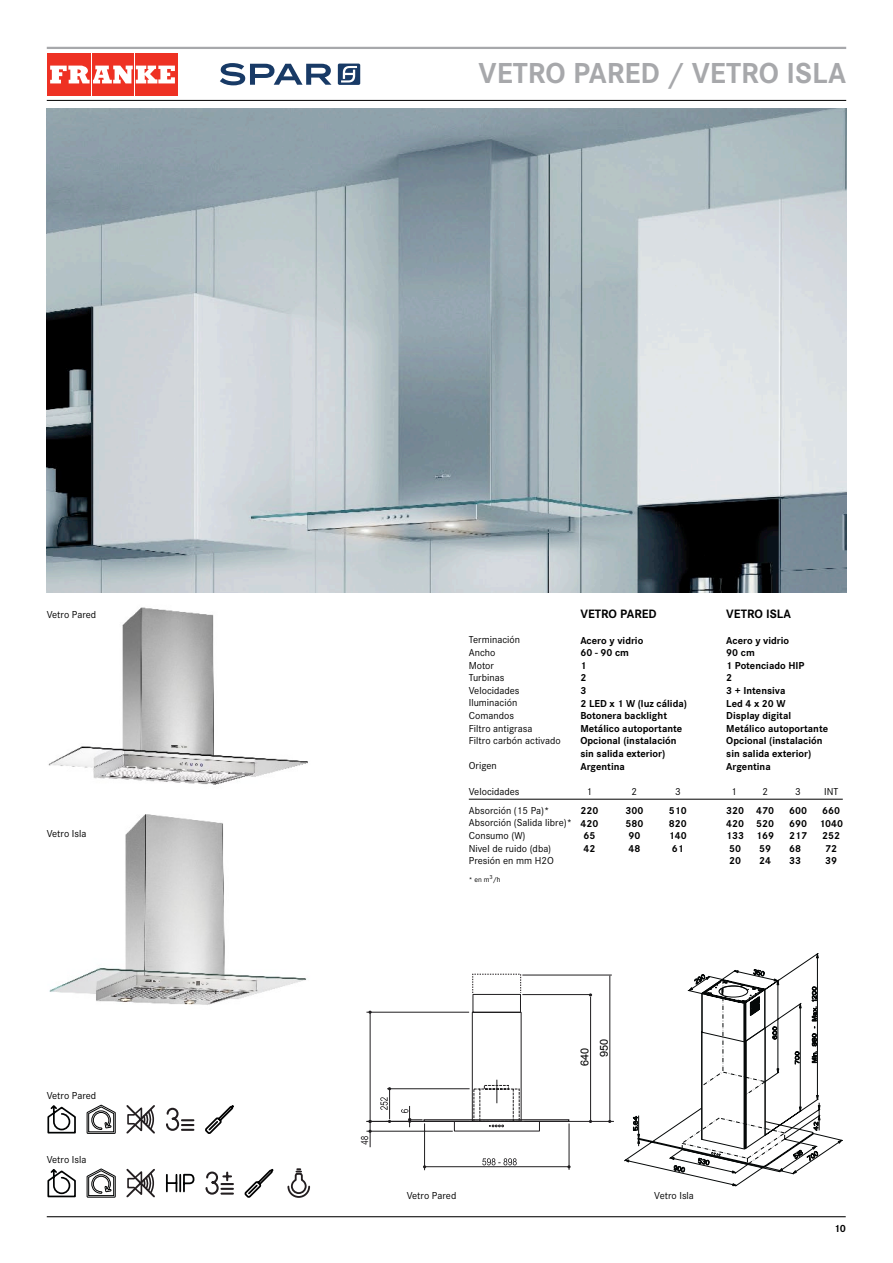
<style>
.page{position:relative;width:893px;height:1263px;background:#fff}
.page>*{position:absolute;margin:0;border:0;box-sizing:border-box;transform-origin:0 0}
.t1{font:700 30px "Corporate S";color:#a7a8ab}
.MODELO{font:700 12.6px "Corporate S";color:#000}
.t2{font:10.95px/19.4px "Arial";color:#010101}
.t3{font:700 10.8px "Corporate S";color:#000}
.t4{font:700 10.5px "Corporate S";color:#000}
.t5{font:10.5px "Corporate S";color:#000}
.t6{font:7.5px "Corporate S";color:#000}
</style>
<div class="page">
<hr style="left:366px;top:1131px;width:87px;height:1px;background:#201e20">
<hr style="left:474px;top:1250px;width:46px;height:1px;background:#201e20">
<hr style="left:406px;top:1250px;width:65px;height:1px;background:#201e20">
<hr style="left:405px;top:1235px;width:66px;height:1px;background:#201e20">
<svg style="left:380px;top:1097px;width:8px;height:13px"></svg>
<hr style="left:387px;top:1088px;width:83px;height:1px;background:#201e20">
<hr style="left:389px;top:1088px;width:1px;height:31px;background:#201e20">
<svg style="left:401px;top:993px;width:170px;height:178px"></svg>
<hr style="left:370px;top:1012px;width:1px;height:109px;background:#201e20">
<hr style="left:366px;top:1012px;width:103px;height:1px;background:#201e20">
<hr style="left:366px;top:1121px;width:103px;height:1px;background:#201e20">
<hr style="left:524px;top:1121px;width:90px;height:1px;background:#201e20">
<svg style="left:361px;top:1120px;width:11px;height:27px"></svg>
<hr style="left:522px;top:994px;width:69px;height:1px;background:#201e20">
<hr style="left:522px;top:975px;width:90px;height:1px;background:#201e20">
<hr style="left:590px;top:997px;width:1px;height:124px;background:#201e20">
<hr style="left:610px;top:975px;width:1px;height:146px;background:#201e20">
<svg style="left:624px;top:953px;width:219px;height:233px"></svg>
<svg style="left:653px;top:969px;width:167px;height:205px"></svg>
<img style="left:48px;top:607px;width:260px;height:178px">
<img style="left:49px;top:814px;width:258px;height:191px">
<hr style="left:469px;top:799px;width:374px;height:1px;background:#000">
<hr style="left:47px;top:100px;width:799px;height:1px;background:#000">
<hr style="left:47px;top:47px;width:799px;height:2px;background:#a7a8ab">
<img style="left:47px;top:108px;width:799px;height:484px">
<svg style="left:47px;top:1105px;width:29px;height:29px"></svg>
<svg style="left:87px;top:1105px;width:29px;height:29px"></svg>
<svg style="left:126px;top:1105px;width:29px;height:29px"></svg>
<svg style="left:166px;top:1107px;width:27px;height:24px"></svg>
<svg style="left:205px;top:1105px;width:29px;height:29px"></svg>
<svg style="left:47px;top:1169px;width:29px;height:29px"></svg>
<svg style="left:87px;top:1168px;width:29px;height:29px"></svg>
<svg style="left:126px;top:1168px;width:29px;height:30px"></svg>
<svg style="left:166px;top:1173px;width:29px;height:20px"></svg>
<svg style="left:205px;top:1171px;width:28px;height:24px"></svg>
<svg style="left:244px;top:1168px;width:30px;height:30px"></svg>
<svg style="left:287px;top:1168px;width:24px;height:30px"></svg>
<div style="left:47px;top:53px;width:44px;height:42px;background:#ee3123"></div>
<div style="left:92px;top:53px;width:42px;height:42px;background:#ee3123"></div>
<div style="left:135px;top:53px;width:43px;height:42px;background:#ee3123"></div>
<svg style="left:50px;top:66px;width:125px;height:17px"></svg>
<svg style="left:338px;top:64px;width:22px;height:21px"></svg>
<svg style="left:220px;top:63px;width:111px;height:22px"></svg>
<hr style="left:47px;top:1216px;width:799px;height:1px;background:#000">
<p class="t5" style="left:47px;top:606px;width:51px">Vetro Pared</p>
<p class="t5" style="left:47px;top:825px;width:41px">Vetro Isla</p>
<p class="t5" style="left:47px;top:1088px;width:51px">Vetro Pared</p>
<p class="t5" style="left:47px;top:1152px;width:41px">Vetro Isla</p>
<p class="t1" style="left:478px;top:49px;width:369px">VETRO PARED / VETRO ISLA</p>
<p class="t5" style="left:469px;top:632px;width:53px">Terminación</p>
<p class="t5" style="left:469px;top:645px;width:28px">Ancho</p>
<p class="t5" style="left:469px;top:657px;width:27px">Motor</p>
<p class="t5" style="left:469px;top:670px;width:37px">Turbinas</p>
<p class="t5" style="left:469px;top:683px;width:52px">Velocidades</p>
<p class="t5" style="left:469px;top:695px;width:50px">Iluminación</p>
<p class="t5" style="left:469px;top:708px;width:47px">Comandos</p>
<p class="t5" style="left:469px;top:720px;width:65px">Filtro antigrasa</p>
<p class="t5" style="left:469px;top:733px;width:93px">Filtro carbón activado</p>
<p class="t5" style="left:469px;top:758px;width:29px">Origen</p>
<p class="t5" style="left:469px;top:783px;width:52px">Velocidades</p>
<p class="t5" style="left:469px;top:803px;width:82px">Absorción (15 Pa)*</p>
<p class="t5" style="left:469px;top:815px;width:105px">Absorción (Salida libre)*</p>
<p class="t5" style="left:469px;top:828px;width:58px">Consumo (W)</p>
<p class="t5" style="left:469px;top:840px;width:84px">Nivel de ruido (dba)</p>
<p class="t5" style="left:469px;top:853px;width:86px">Presión en mm H2O</p>
<p class="t6" style="left:469px;top:874px;width:33px">* en m<sup>3</sup>/h</p>
<p class="MODELO" style="left:580px;top:604px;width:78px">VETRO PARED</p>
<p class="t4" style="left:580px;top:632px;width:64px">Acero y vidrio</p>
<p class="t4" style="left:580px;top:644px;width:50px">60 - 90 cm</p>
<p class="t4" style="left:580px;top:657px;width:7px">1</p>
<p class="t4" style="left:580px;top:669px;width:7px">2</p>
<p class="t4" style="left:580px;top:682px;width:7px">3</p>
<p class="t4" style="left:580px;top:695px;width:108px">2 LED x 1 W (luz cálida)</p>
<p class="t4" style="left:580px;top:707px;width:88px">Botonera backlight</p>
<p class="t4" style="left:580px;top:720px;width:103px">Metálico autoportante</p>
<p class="t4" style="left:580px;top:732px;width:98px">Opcional (instalación</p>
<p class="t4" style="left:580px;top:745px;width:86px">sin salida exterior)</p>
<p class="t4" style="left:580px;top:758px;width:46px">Argentina</p>
<p class="t5" style="left:587px;top:784px;width:7px">1</p>
<p class="t5" style="left:632px;top:784px;width:7px">2</p>
<p class="t5" style="left:675px;top:784px;width:7px">3</p>
<p class="t4" style="left:580px;top:802px;width:19px">220</p>
<p class="t4" style="left:625px;top:802px;width:19px">300</p>
<p class="t4" style="left:669px;top:802px;width:19px">510</p>
<p class="t4" style="left:580px;top:815px;width:19px">420</p>
<p class="t4" style="left:625px;top:815px;width:19px">580</p>
<p class="t4" style="left:669px;top:815px;width:19px">820</p>
<p class="t4" style="left:583px;top:827px;width:13px">65</p>
<p class="t4" style="left:628px;top:827px;width:13px">90</p>
<p class="t4" style="left:669px;top:827px;width:19px">140</p>
<p class="t4" style="left:583px;top:840px;width:13px">42</p>
<p class="t4" style="left:628px;top:840px;width:13px">48</p>
<p class="t4" style="left:672px;top:840px;width:13px">61</p>
<p class="MODELO" style="left:726px;top:604px;width:66px">VETRO ISLA</p>
<p class="t4" style="left:726px;top:632px;width:64px">Acero y vidrio</p>
<p class="t4" style="left:726px;top:644px;width:30px">90 cm</p>
<p class="t4" style="left:726px;top:657px;width:80px">1 Potenciado HIP</p>
<p class="t4" style="left:726px;top:669px;width:7px">2</p>
<p class="t4" style="left:726px;top:682px;width:61px">3 + Intensiva</p>
<p class="t4" style="left:726px;top:695px;width:61px">Led 4 x 20 W</p>
<p class="t4" style="left:726px;top:707px;width:66px">Display digital</p>
<p class="t4" style="left:726px;top:720px;width:103px">Metálico autoportante</p>
<p class="t4" style="left:726px;top:732px;width:98px">Opcional (instalación</p>
<p class="t4" style="left:726px;top:745px;width:86px">sin salida exterior)</p>
<p class="t4" style="left:726px;top:758px;width:46px">Argentina</p>
<p class="t5" style="left:731px;top:784px;width:7px">1</p>
<p class="t5" style="left:762px;top:784px;width:7px">2</p>
<p class="t5" style="left:795px;top:784px;width:7px">3</p>
<p class="t5" style="left:824px;top:784px;width:16px">INT</p>
<p class="t4" style="left:726px;top:802px;width:49px">320 470</p>
<p class="t4" style="left:789px;top:802px;width:19px">600</p>
<p class="t4" style="left:822px;top:802px;width:19px">660</p>
<p class="t4" style="left:726px;top:815px;width:49px">420 520</p>
<p class="t4" style="left:789px;top:815px;width:55px">690 1040</p>
<p class="t4" style="left:726px;top:827px;width:49px">133 169</p>
<p class="t4" style="left:789px;top:827px;width:19px">217</p>
<p class="t4" style="left:822px;top:827px;width:19px">252</p>
<p class="t4" style="left:729px;top:840px;width:13px">50</p>
<p class="t4" style="left:759px;top:840px;width:13px">59</p>
<p class="t4" style="left:789px;top:840px;width:13px">68</p>
<p class="t4" style="left:825px;top:840px;width:13px">72</p>
<p class="t4" style="left:729px;top:852px;width:13px">20</p>
<p class="t4" style="left:759px;top:852px;width:13px">24</p>
<p class="t4" style="left:789px;top:852px;width:13px">33</p>
<p class="t4" style="left:825px;top:852px;width:13px">39</p>
<p class="t5" style="left:407px;top:1188px;width:51px">Vetro Pared</p>
<p class="t2" style="left:575px;top:1057px;width:20px;text-indent:-9px;rotate:-90deg">640<br>950</p>
<p class="t5" style="left:654px;top:1188px;width:41px">Vetro Isla</p>
<p class="t3" style="left:834px;top:1220px;width:14px">10</p>
</div>
